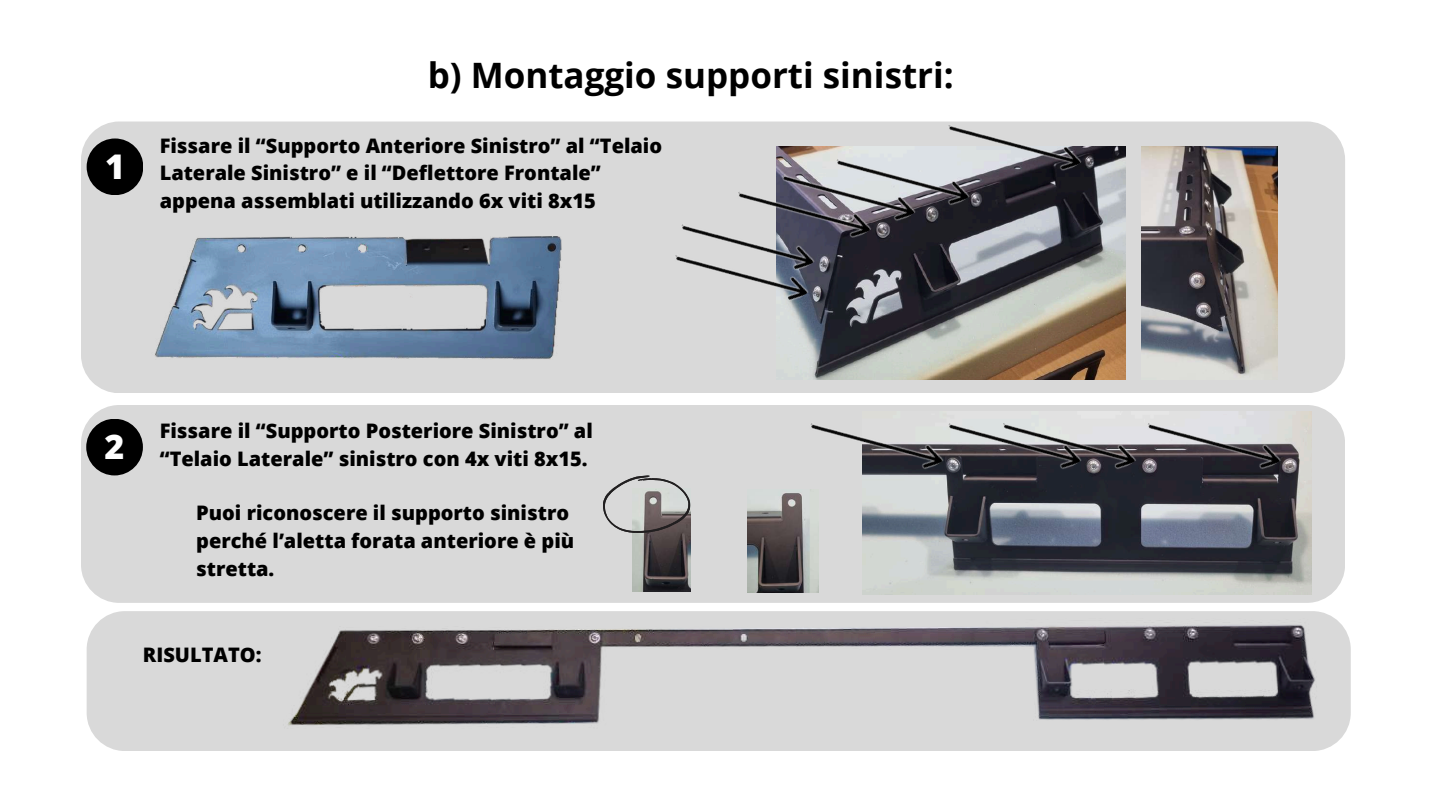
<style>
.page{position:relative;width:1440px;height:810px;background:#fff}
.page>*{position:absolute;margin:0;border:0;box-sizing:border-box;transform-origin:0 0}
.t1{font:700 35px "Open Sans";color:#000}
.t2{font:800 34px "Open Sans";color:#fff}
.t3{font:800 20px/27.8px "Open Sans";color:#000}
</style>
<div class="page">
<div style="left:81px;top:122px;width:1264px;height:271px;background:#d9d9d9"></div>
<div style="left:81px;top:405px;width:1264px;height:198px;background:#d9d9d9;border-radius:38px"></div>
<div style="left:87px;top:611px;width:1264px;height:140px;background:#d9d9d9;border-radius:38px"></div>
<img style="left:288px;top:615px;width:1043px;height:111px">
<div style="left:87px;top:138px;width:56px;height:57px;background:#000;border-radius:50%"></div>
<div style="left:86px;top:419px;width:57px;height:56px;background:#000;border-radius:50%"></div>
<img style="left:1142px;top:147px;width:136px;height:223px">
<img style="left:776px;top:147px;width:349px;height:233px">
<img style="left:143px;top:236px;width:425px;height:124px">
<img style="left:975px;top:121px;width:112px;height:95px">
<img style="left:830px;top:121px;width:145px;height:129px">
<img style="left:776px;top:122px;width:145px;height:144px">
<img style="left:732px;top:139px;width:144px;height:144px">
<img style="left:675px;top:171px;width:145px;height:145px">
<img style="left:669px;top:202px;width:145px;height:144px">
<img style="left:633px;top:502px;width:58px;height:90px">
<img style="left:748px;top:493px;width:71px;height:99px">
<img style="left:862px;top:411px;width:450px;height:183px">
<img style="left:804px;top:370px;width:138px;height:144px">
<img style="left:942px;top:370px;width:55px;height:144px">
<img style="left:997px;top:370px;width:289px;height:144px">
<svg style="left:603px;top:476px;width:87px;height:57px"></svg>
<h2 class="t2" style="left:105px;top:143px;width:21px">1</h2>
<h1 class="t1" style="left:428px;top:51px;width:528px">b) Montaggio supporti sinistri:</h1>
<p class="t3" style="left:160px;top:131px;width:504px">Fissare il “Supporto Anteriore Sinistro” al “Telaio<br>Laterale Sinistro” e il “Deflettore Frontale” appena assemblati utilizzando 6x viti 8x15</p>
<h2 class="t2" style="left:105px;top:423px;width:21px">2</h2>
<p class="t3" style="left:160px;top:416px;width:435px">Fissare il “Supporto Posteriore Sinistro” al “Telaio Laterale” sinistro con 4x viti 8x15.</p>
<p class="t3" style="left:196px;top:498px;width:380px">Puoi riconoscere il supporto sinistro perché l’aletta forata anteriore è più stretta.</p>
<p class="t3" style="left:143px;top:641px;width:120px">RISULTATO:</p>
</div>
